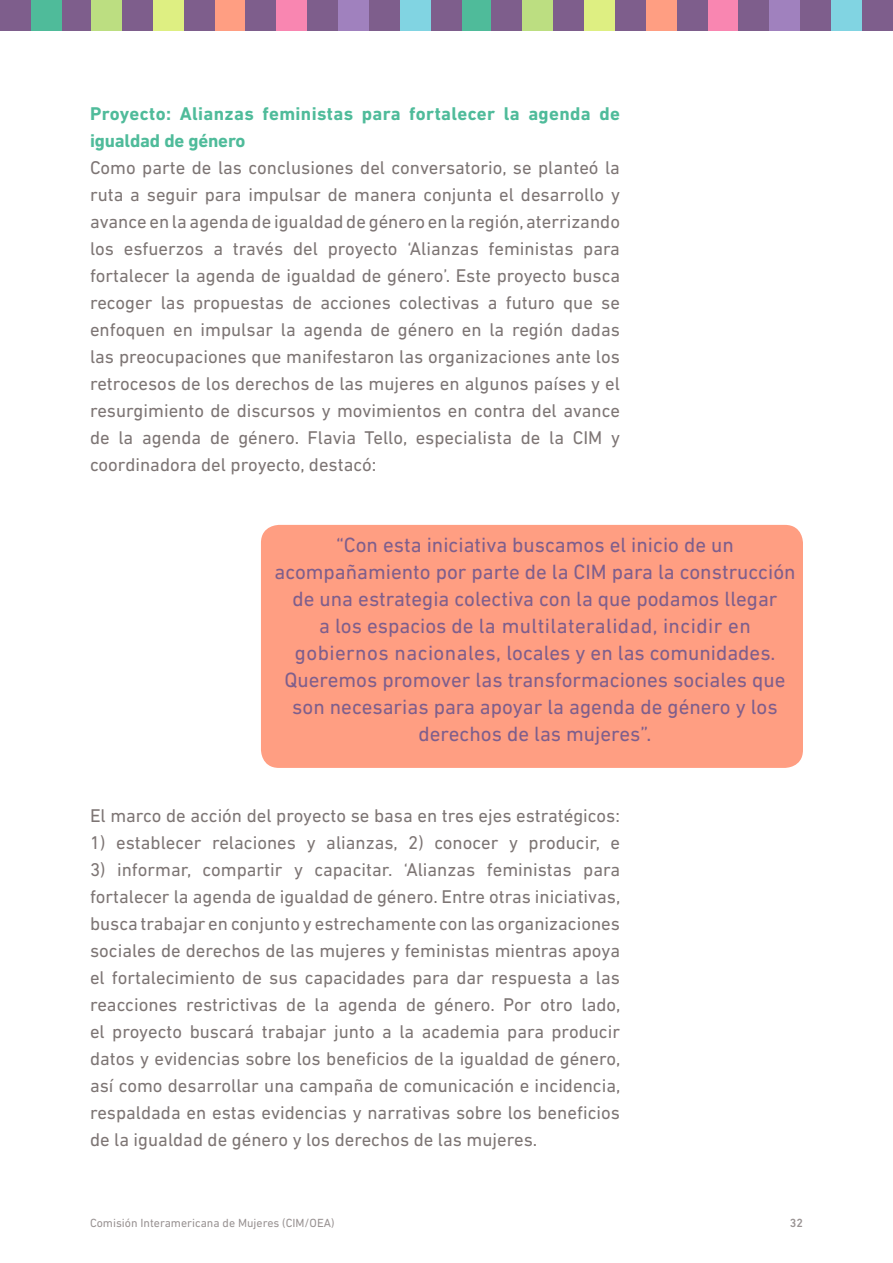
<style>
.page{position:relative;width:893px;height:1263px;background:#fff}
.page>*{position:absolute;margin:0;border:0;box-sizing:border-box;transform-origin:0 0}
.t1{font:21px/27px "DIN Next LT Pro";color:#7e5e8c;text-align:center}
.t2{font:18.75px/27px "DIN Next LT Pro";color:#7d7574;text-align:justify}
.t3{font:700 18.75px/27px "DIN Next LT Pro";letter-spacing:.02em;color:#4fbb9a}
.t4{font:12px "DIN Next LT Pro";color:#999393}
.t5{font:500 12px "DIN Next LT Pro";color:#999393}
</style>
<div class="page">
<div style="left:462px;top:0;width:31px;height:31px;background:#4fbb9a"></div>
<div style="left:91px;top:0;width:31px;height:31px;background:#bcde81"></div>
<div style="left:522px;top:0;width:31px;height:31px;background:#bcde81"></div>
<div style="left:153px;top:0;width:31px;height:31px;background:#deef82"></div>
<div style="left:584px;top:0;width:31px;height:31px;background:#deef82"></div>
<div style="left:215px;top:0;width:30px;height:31px;background:#ff9e82"></div>
<div style="left:646px;top:0;width:31px;height:31px;background:#ff9e82"></div>
<div style="left:276px;top:0;width:31px;height:31px;background:#f986b1"></div>
<div style="left:707px;top:0;width:31px;height:31px;background:#f986b1"></div>
<div style="left:338px;top:0;width:31px;height:31px;background:#a081be"></div>
<div style="left:769px;top:0;width:31px;height:31px;background:#a081be"></div>
<div style="left:400px;top:0;width:31px;height:31px;background:#81d4e2"></div>
<div style="left:831px;top:0;width:31px;height:31px;background:#81d4e2"></div>
<div style="left:862px;top:0;width:31px;height:31px;background:#7e5e8c"></div>
<div style="left:800px;top:0;width:31px;height:31px;background:#7e5e8c"></div>
<div style="left:738px;top:0;width:31px;height:31px;background:#7e5e8c"></div>
<div style="left:677px;top:0;width:30px;height:31px;background:#7e5e8c"></div>
<div style="left:615px;top:0;width:31px;height:31px;background:#7e5e8c"></div>
<div style="left:553px;top:0;width:31px;height:31px;background:#7e5e8c"></div>
<div style="left:491px;top:0;width:31px;height:31px;background:#7e5e8c"></div>
<div style="left:431px;top:0;width:31px;height:31px;background:#7e5e8c"></div>
<div style="left:369px;top:0;width:31px;height:31px;background:#7e5e8c"></div>
<div style="left:307px;top:0;width:31px;height:31px;background:#7e5e8c"></div>
<div style="left:245px;top:0;width:31px;height:31px;background:#7e5e8c"></div>
<div style="left:184px;top:0;width:31px;height:31px;background:#7e5e8c"></div>
<div style="left:122px;top:0;width:31px;height:31px;background:#7e5e8c"></div>
<div style="left:60px;top:0;width:31px;height:31px;background:#7e5e8c"></div>
<div style="left:0;top:0;width:31px;height:31px;background:#7e5e8c"></div>
<div style="left:31px;top:0;width:31px;height:31px;background:#4fbb9a"></div>
<div style="left:261px;top:525px;width:542px;height:243px;background:#ff9e82;border-radius:18px"></div>
<p class="t3" style="left:90px;top:100px;width:531px">Proyecto: Alianzas feministas para fortalecer la agenda de igualdad de género</p>
<p class="t2" style="left:90px;top:154px;width:532px">Como parte de las conclusiones del conversatorio, se planteó la ruta a seguir para impulsar de manera conjunta el desarrollo y avance en la agenda de igualdad de género en la región, aterrizando los esfuerzos a través del proyecto ‘Alianzas feministas para fortalecer la agenda de igualdad de género’. Este proyecto busca recoger las propuestas de acciones colectivas a futuro que se enfoquen en impulsar la agenda de género en la región dadas las preocupaciones que manifestaron las organizaciones ante los retrocesos de los derechos de las mujeres en algunos países y el resurgimiento de discursos y movimientos en contra del avance de la agenda de género. Flavia Tello, especialista de la CIM y coordinadora del proyecto, destacó:</p>
<p class="t1" style="left:274px;top:531px;width:523px">“Con esta iniciativa buscamos el inicio de un acompañamiento por parte de la CIM para la construcción de una estrategia colectiva con la que podamos llegar<br>a los espacios de la multilateralidad, incidir en gobiernos nacionales, locales y en las comunidades.<br>Queremos promover las transformaciones sociales que son necesarias para apoyar la agenda de género y los derechos de las mujeres”.</p>
<p class="t2" style="left:90px;top:802px;width:531px">El marco de acción del proyecto se basa en tres ejes estratégicos:</p>
<p class="t2" style="left:90px;top:829px;width:531px">1) establecer relaciones y alianzas, 2) conocer y producir, e</p>
<p class="t2" style="left:90px;top:856px;width:532px">3) informar, compartir y capacitar. ‘Alianzas feministas para fortalecer la agenda de igualdad de género. Entre otras iniciativas, busca trabajar en conjunto y estrechamente con las organizaciones sociales de derechos de las mujeres y feministas mientras apoya el fortalecimiento de sus capacidades para dar respuesta a las reacciones restrictivas de la agenda de género. Por otro lado, el proyecto buscará trabajar junto a la academia para producir datos y evidencias sobre los beneficios de la igualdad de género, así como desarrollar una campaña de comunicación e incidencia, respaldada en estas evidencias y narrativas sobre los beneficios de la igualdad de género y los derechos de las mujeres.</p>
<p class="t4" style="left:90px;top:1216px;width:246px">Comisión Interamericana de Mujeres (CIM/OEA)</p>
<p class="t5" style="left:790px;top:1216px;width:15px">32</p>
</div>
